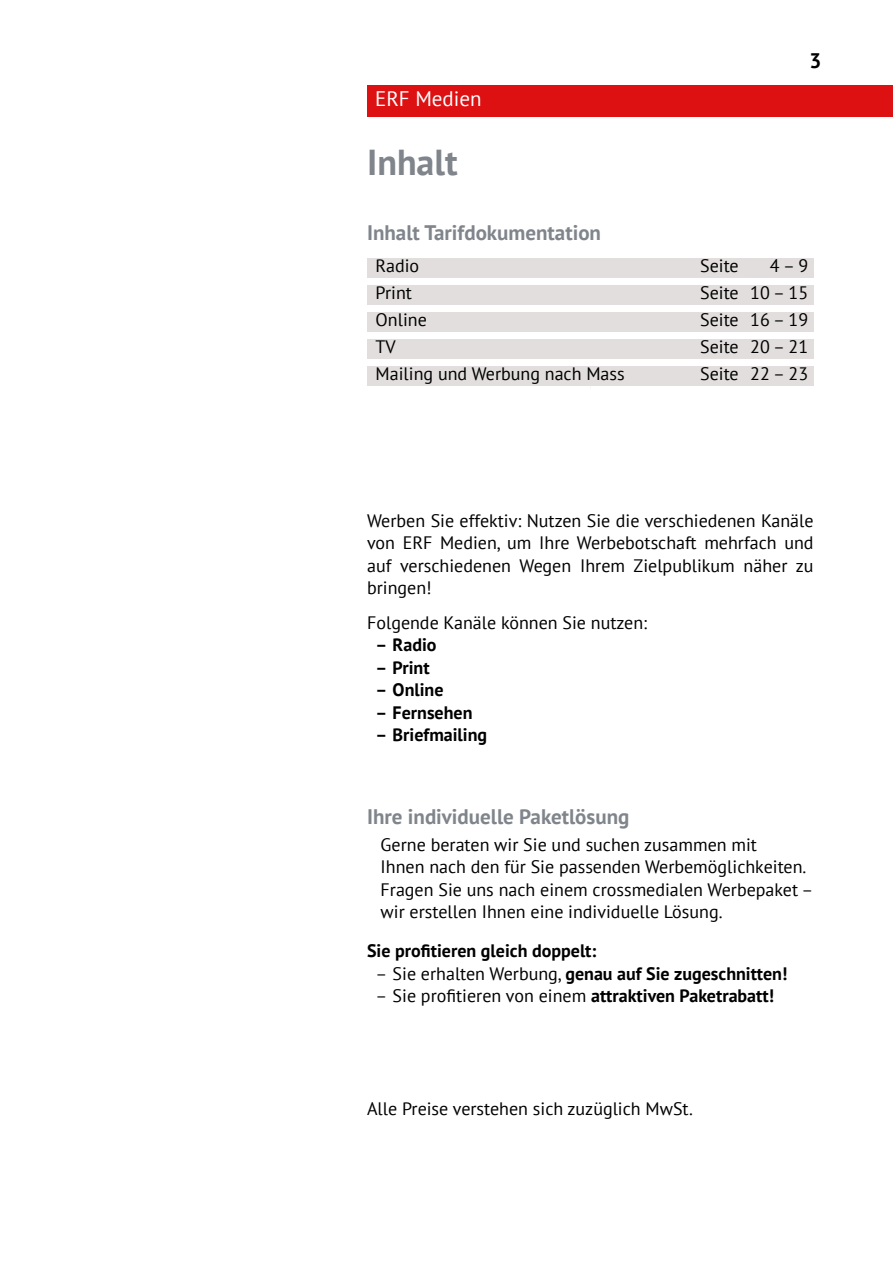
<style>
.page{position:relative;width:893px;height:1263px;background:#fff}
.page>*{position:absolute;margin:0;border:0;box-sizing:border-box;transform-origin:0 0}
.t1{font:700 36px "PT Sans";color:#80858c}
.t2{font:700 21px "PT Sans";color:#80858c}
.t3{font:21px "PT Sans";color:#fff}
.t4{font:700 21px "PT Sans";color:#000}
.t5{font:18px/22.5px "PT Sans";color:#000;text-align:justify}
.t6{font:700 18px "PT Sans";color:#000}
.s1{font-weight:400}
.s2{font-weight:700}
</style>
<div class="page">
<div style="left:367px;top:85px;width:526px;height:32px;background:#dd1012"></div>
<div style="left:367px;top:258px;width:447px;height:19px;background:#e2dedd"></div>
<div style="left:367px;top:285px;width:447px;height:19px;background:#e2dedd"></div>
<div style="left:367px;top:312px;width:447px;height:19px;background:#e2dedd"></div>
<div style="left:367px;top:339px;width:447px;height:19px;background:#e2dedd"></div>
<div style="left:367px;top:366px;width:447px;height:19px;background:#e2dedd"></div>
<p class="t3" style="left:375px;top:86px;width:108px">ERF Medien</p>
<h1 class="t1" style="left:367px;top:138px;width:92px">Inhalt</h1>
<p class="t4" style="left:809px;top:47px;width:13px">3</p>
<p class="t2" style="left:367px;top:219px;width:235px">Inhalt Tarifdokumentation</p>
<p class="t5" style="left:376px;top:254px;width:45px">Radio</p>
<p class="t5" style="left:700px;top:254px;width:40px">Seite</p>
<p class="t5" style="left:770px;top:254px;width:40px">4 – 9</p>
<p class="t5" style="left:376px;top:281px;width:38px">Print</p>
<p class="t5" style="left:700px;top:281px;width:110px">Seite 10 – 15</p>
<p class="t5" style="left:376px;top:308px;width:53px">Online</p>
<p class="t5" style="left:700px;top:308px;width:110px">Seite 16 – 19</p>
<p class="t5" style="left:376px;top:335px;width:22px">TV</p>
<p class="t5" style="left:700px;top:335px;width:110px">Seite 20 – 21</p>
<p class="t5" style="left:376px;top:362px;width:251px">Mailing und Werbung nach Mass</p>
<p class="t5" style="left:700px;top:362px;width:110px">Seite 22 – 23</p>
<p class="t5" style="left:367px;top:508px;width:448px">Werben Sie effektiv: Nutzen Sie die verschiedenen Kanäle von ERF Medien, um Ihre Werbebotschaft mehrfach und auf verschiedenen Wegen Ihrem Zielpublikum näher zu bringen!</p>
<p class="t5" style="left:367px;top:610px;width:282px">Folgende Kanäle können Sie nutzen:</p>
<p class="t6" style="left:376px;top:633px;width:62px">– Radio</p>
<p class="t6" style="left:376px;top:655px;width:56px">– Print</p>
<p class="t6" style="left:376px;top:678px;width:69px">– Online</p>
<p class="t6" style="left:376px;top:700px;width:98px">– Fernsehen</p>
<p class="t6" style="left:376px;top:723px;width:113px">– Briefmailing</p>
<p class="t2" style="left:367px;top:803px;width:264px">Ihre individuelle Paketlösung</p>
<p class="t5" style="left:381px;top:833px;width:434px;text-align:left">Gerne beraten wir Sie und suchen zusammen mit<br>Ihnen nach den für Sie passenden Werbemöglichkeiten.<br>Fragen Sie uns nach einem crossmedialen Werbepaket – wir erstellen Ihnen eine individuelle Lösung.</p>
<p class="t6" style="left:367px;top:939px;width:231px">Sie profitieren gleich doppelt:</p>
<p class="t6" style="left:376px;top:961px;width:413px"><span class="s1">– Sie erhalten Werbung,</span> genau auf Sie zugeschnitten!</p>
<p class="t5" style="left:376px;top:984px;width:400px">– Sie profitieren von einem <span class="s2">attraktiven Paketrabatt!</span></p>
<p class="t5" style="left:367px;top:1097px;width:327px">Alle Preise verstehen sich zuzüglich MwSt.</p>
</div>
